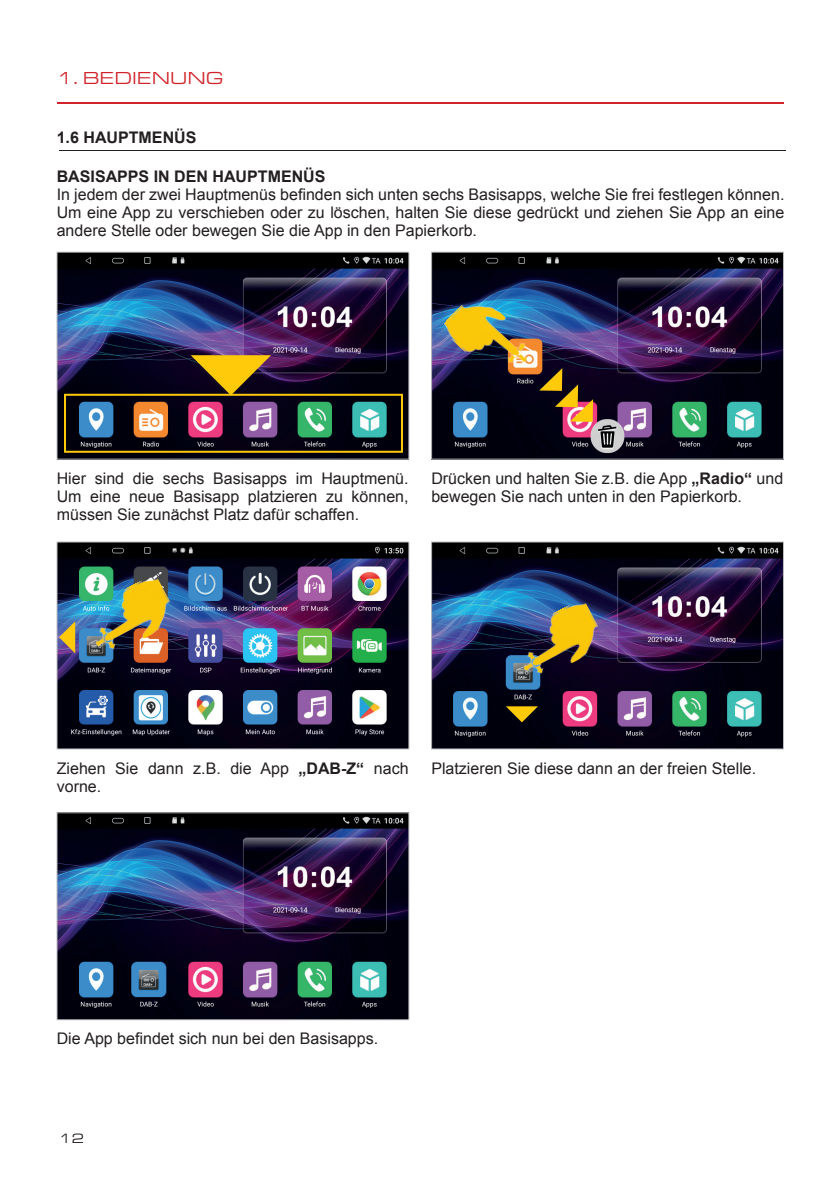
<style>
.page{position:relative;width:840px;height:1191px;background:#fff}
.page>*{position:absolute;margin:0;border:0;box-sizing:border-box;transform-origin:0 0}
.t1{font:18px "Eurostile Ext";color:#d1232a}
.t2{font:16px/18px "Arial";color:#231f20}
.t3{font:700 16px "Arial";color:#231f20}
.t4{font:14px "Eurostile Ext";color:#231f20}
.s1{font-weight:700}
</style>
<div class="page">
<svg style="left:57px;top:102px;width:725px;height:2px"></svg>
<hr style="left:59px;top:150px;width:726px;height:1px;background:#231f20">
<img style="left:59px;top:544px;width:348px;height:203px">
<img style="left:59px;top:814px;width:348px;height:204px">
<div style="left:57px;top:812px;width:352px;height:208px;border:1px solid #bcbdc0"></div>
<img style="left:433px;top:544px;width:348px;height:203px">
<img style="left:59px;top:254px;width:348px;height:203px">
<img style="left:433px;top:254px;width:348px;height:203px">
<svg style="left:190px;top:355px;width:81px;height:39px;background:#8b6a17"></svg>
<div style="left:64px;top:394px;width:339px;height:59px;border:2px solid #feca0a"></div>
<svg style="left:505px;top:706px;width:32px;height:16px"></svg>
<svg style="left:59px;top:621px;width:16px;height:32px"></svg>
<svg style="left:539px;top:368px;width:53px;height:54px;background:#5f4122"></svg>
<img style="left:79px;top:573px;width:100px;height:86px">
<img style="left:507px;top:597px;width:100px;height:87px">
<img style="left:439px;top:289px;width:98px;height:97px">
<p class="t1" style="left:57px;top:65px;width:168px">1. BEDIENUNG</p>
<p class="t3" style="left:57px;top:127px;width:141px">1.6 HAUPTMENÜS</p>
<p class="t3" style="left:57px;top:166px;width:270px">BASISAPPS IN DEN HAUPTMENÜS</p>
<p class="t2" style="left:57px;top:185px;width:728px;text-align:justify">In jedem der zwei Hauptmenüs befinden sich unten sechs Basisapps, welche Sie frei festlegen können.<br>Um eine App zu verschieben oder zu löschen, halten Sie diese gedrückt und ziehen Sie App an eine andere Stelle oder bewegen Sie die App in den Papierkorb.</p>
<p class="t2" style="left:57px;top:469px;width:353px;text-align:justify">Hier sind die sechs Basisapps im Hauptmenü.<br>Um eine neue Basisapp platzieren zu können, müssen Sie zunächst Platz dafür schaffen.</p>
<p class="t2" style="left:431px;top:469px;width:353px">Drücken und halten Sie z.B. die App <span class="s1">„Radio“</span> und bewegen Sie nach unten in den Papierkorb.</p>
<p class="t2" style="left:57px;top:759px;width:353px">Ziehen Sie dann z.B. die App <span class="s1">„DAB-Z“</span> nach vorne.</p>
<p class="t2" style="left:431px;top:759px;width:326px">Platzieren Sie diese dann an der freien Stelle.</p>
<p class="t2" style="left:57px;top:1029px;width:323px">Die App befindet sich nun bei den Basisapps.</p>
<p class="t4" style="left:59px;top:1128px;width:27px">12</p>
</div>
